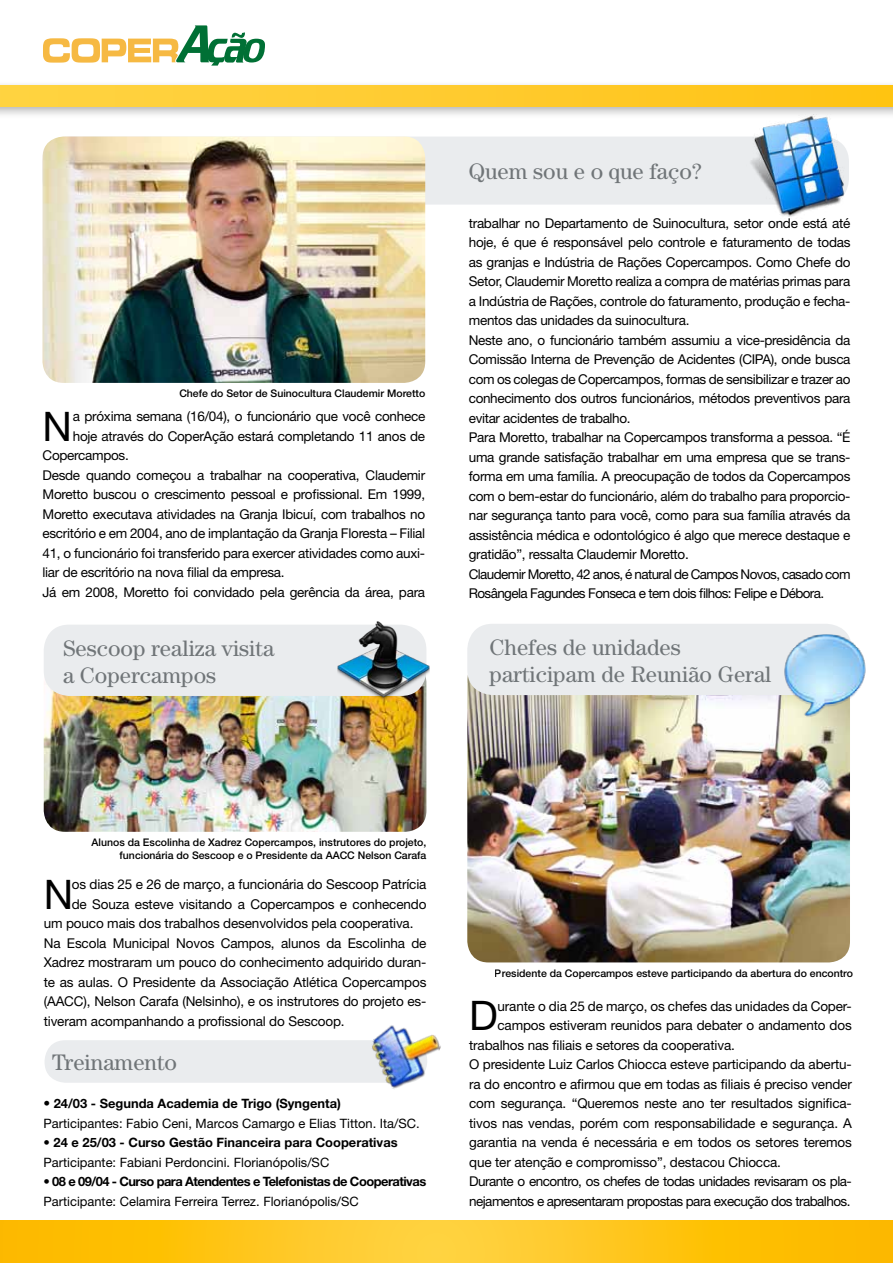
<style>
.page{position:relative;width:893px;height:1263px;background:#fff}
.page>*{position:absolute;margin:0;border:0;box-sizing:border-box;transform-origin:0 0}
.t1{font:40.8px "Helvetica Neue";color:#000}
.t2{font:22.5px/27px "Century";color:#707578}
.t3{font:13.5px/19.5px "Helvetica Neue";letter-spacing:-.02em;color:#000}
.t4{font:13.5px "Helvetica Neue";letter-spacing:-.04em;color:#000}
.t5{font:12.9px/19.5px "Helvetica Neue";color:#000}
.t6{font:700 12.9px "Helvetica Neue";letter-spacing:-.04em;color:#000}
.t7{font:700 12.9px "Helvetica Neue";color:#000}
.t8{font:500 10.5px/13.5px "Helvetica Neue";color:#000;text-align:right}
.s1{font-weight:700;font-size:13.5px}
.s2{font-weight:700}
</style>
<div class="page">
<svg style="left:43px;top:25px;width:222px;height:41px"></svg>
<div style="left:0;top:80px;width:893px;height:39px;background:#000;opacity:.3"></div>
<div style="left:0;top:85px;width:893px;height:21px;background:linear-gradient(to right,#ffd345,#ffc315)"></div>
<div style="left:43px;top:137px;width:806px;height:68px;background:#eaecee;border-radius:26px"></div>
<img style="left:747px;top:115px;width:103px;height:102px">
<svg style="left:0;top:1220px;width:893px;height:43px;background:#fec417"></svg>
<div style="left:45px;top:1040px;width:382px;height:43px;background:#eaecee;border-radius:21px"></div>
<img style="left:372px;top:1025px;width:69px;height:64px">
<img style="left:467px;top:675px;width:383px;height:287px">
<div style="left:467px;top:624px;width:385px;height:71px;background:#eaecee;border-radius:26px"></div>
<img style="left:781px;top:632px;width:85px;height:87px">
<img style="left:44px;top:676px;width:382px;height:156px">
<div style="left:44px;top:625px;width:382px;height:71px;background:#eaecee;border-radius:26px"></div>
<img style="left:337px;top:621px;width:92px;height:84px">
<img style="left:43px;top:137px;width:382px;height:246px">
<p class="t8" style="left:179px;top:386px;width:247px">Chefe do Setor de Suinocultura Claudemir Moretto</p>
<h1 class="t1" style="left:43px;top:402px;width:31px">N</h1>
<p class="t3" style="left:73px;top:406px;width:354px">a próxima semana (16/04), o funcionário que você conhece</p>
<p class="t3" style="left:73px;top:426px;width:354px">hoje através do CoperAção estará completando 11 anos de</p>
<p class="t3" style="left:43px;top:445px;width:88px">Copercampos.</p>
<p class="t3" style="left:43px;top:465px;width:384px">Desde quando começou a trabalhar na cooperativa, Claudemir</p>
<p class="t3" style="left:43px;top:484px;width:384px">Moretto buscou o crescimento pessoal e profissional. Em 1999,</p>
<p class="t3" style="left:43px;top:504px;width:384px">Moretto executava atividades na Granja Ibicuí, com trabalhos no</p>
<p class="t3" style="left:43px;top:523px;width:384px">escritório e em 2004, ano de implantação da Granja Floresta – Filial</p>
<p class="t3" style="left:43px;top:543px;width:384px">41, o funcionário foi transferido para exercer atividades como auxi-</p>
<p class="t3" style="left:43px;top:562px;width:244px">liar de escritório na nova filial da empresa.</p>
<p class="t3" style="left:43px;top:582px;width:384px">Já em 2008, Moretto foi convidado pela gerência da área, para</p>
<h2 class="t2" style="left:63px;top:635px;width:213px">Sescoop realiza visita a Copercampos</h2>
<h2 class="t2" style="left:469px;top:158px;width:235px">Quem sou e o que faço?</h2>
<p class="t3" style="left:469px;top:213px;width:383px">trabalhar no Departamento de Suinocultura, setor onde está até hoje, é que é responsável pelo controle e faturamento de todas as granjas e Indústria de Rações Copercampos. Como Chefe do Setor, Claudemir Moretto realiza a compra de matérias primas para a Indústria de Rações, controle do faturamento, produção e fecha&shy;mentos das unidades da suinocultura.<br>Neste ano, o funcionário também assumiu a vice-presidência da Comissão Interna de Prevenção de Acidentes (CIPA), onde busca com os colegas de Copercampos, formas de sensibilizar e trazer ao conhecimento dos outros funcionários, métodos preventivos para evitar acidentes de trabalho.<br>Para Moretto, trabalhar na Copercampos transforma a pessoa. “É uma grande satisfação trabalhar em uma empresa que se trans&shy;forma em uma família. A preocupação de todos da Copercampos com o bem-estar do funcionário, além do trabalho para proporcio&shy;nar segurança tanto para você, como para sua família através da assistência médica e odontológico é algo que merece destaque e gratidão”, ressalta Claudemir Moretto.<br>Claudemir Moretto, 42 anos, é natural de Campos Novos, casado com Rosângela Fagundes Fonseca e tem dois filhos: Felipe e Débora.</p>
<h2 class="t2" style="left:490px;top:633px;width:283px">Chefes de unidades participam de Reunião Geral</h2>
<p class="t8" style="left:92px;top:835px;width:336px">Alunos da Escolinha de Xadrez Copercampos, instrutores do projeto, funcionária do Sescoop e o Presidente da AACC Nelson Carafa</p>
<h1 class="t1" style="left:44px;top:870px;width:31px">N</h1>
<p class="t3" style="left:72px;top:874px;width:356px">os dias 25 e 26 de março, a funcionária do Sescoop Patrícia</p>
<p class="t3" style="left:72px;top:894px;width:356px">de Souza esteve visitando a Copercampos e conhecendo</p>
<p class="t3" style="left:44px;top:913px;width:371px">um pouco mais dos trabalhos desenvolvidos pela cooperativa.</p>
<p class="t3" style="left:44px;top:933px;width:384px">Na Escola Municipal Novos Campos, alunos da Escolinha de</p>
<p class="t3" style="left:44px;top:952px;width:384px">Xadrez mostraram um pouco do conhecimento adquirido duran-</p>
<p class="t3" style="left:44px;top:972px;width:384px">te as aulas. O Presidente da Associação Atlética Copercampos</p>
<p class="t3" style="left:44px;top:991px;width:384px">(AACC), Nelson Carafa (Nelsinho), e os instrutores do projeto es-</p>
<p class="t3" style="left:44px;top:1011px;width:302px">tiveram acompanhando a profissional do Sescoop.</p>
<h2 class="t2" style="left:52px;top:1049px;width:127px">Treinamento</h2>
<p class="t5" style="left:44px;top:1094px;width:378px"><span class="s1">•</span> <span class="s2">24/03 - Segunda Academia de Trigo (Syngenta)<br></span>Participantes: Fabio Ceni, Marcos Camargo e Elias Titton. Ita/SC.</p>
<p class="t7" style="left:44px;top:1135px;width:356px">• 24 e 25/03 - Curso Gestão Financeira para Cooperativas</p>
<p class="t5" style="left:44px;top:1152px;width:287px">Participante: Fabiani Perdoncini. Florianópolis/SC</p>
<p class="t6" style="left:44px;top:1174px;width:384px">• 08 e 09/04 - Curso para Atendentes e Telefonistas de Cooperativas</p>
<p class="t5" style="left:44px;top:1191px;width:317px">Participante: Celamira Ferreira Terrez. Florianópolis/SC</p>
<p class="t8" style="left:495px;top:966px;width:360px">Presidente da Copercampos esteve participando da abertura do encontro</p>
<h1 class="t1" style="left:469px;top:991px;width:30px">D</h1>
<p class="t3" style="left:497px;top:996px;width:356px">urante o dia 25 de março, os chefes das unidades da Coper-</p>
<p class="t3" style="left:497px;top:1016px;width:356px">campos estiveram reunidos para debater o andamento dos</p>
<p class="t3" style="left:469px;top:1035px;width:267px">trabalhos nas filiais e setores da cooperativa.</p>
<p class="t3" style="left:469px;top:1055px;width:384px">O presidente Luiz Carlos Chiocca esteve participando da abertu-</p>
<p class="t3" style="left:469px;top:1074px;width:384px">ra do encontro e afirmou que em todas as filiais é preciso vender</p>
<p class="t3" style="left:469px;top:1094px;width:384px">com segurança. “Queremos neste ano ter resultados significa-</p>
<p class="t3" style="left:469px;top:1113px;width:384px">tivos nas vendas, porém com responsabilidade e segurança. A</p>
<p class="t3" style="left:469px;top:1133px;width:384px">garantia na venda é necessária e em todos os setores teremos</p>
<p class="t3" style="left:469px;top:1152px;width:313px">que ter atenção e compromisso”, destacou Chiocca.</p>
<p class="t4" style="left:469px;top:1173px;width:384px">Durante o encontro, os chefes de todas unidades revisaram os pla-</p>
<p class="t4" style="left:469px;top:1193px;width:383px">nejamentos e apresentaram propostas para execução dos trabalhos.</p>
</div>
